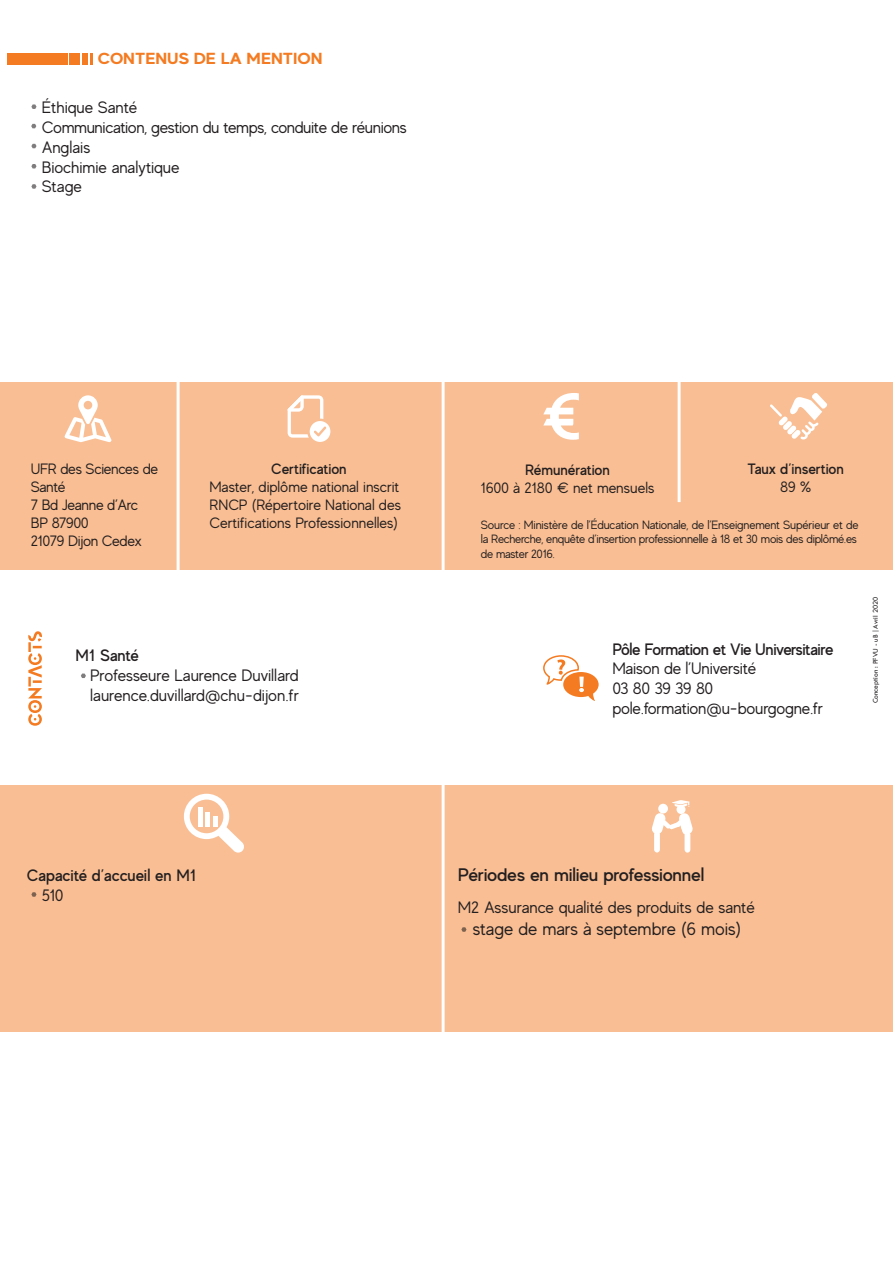
<style>
.page{position:relative;width:893px;height:1263px;background:#fff}
.page>*{position:absolute;margin:0;border:0;box-sizing:border-box;transform-origin:0 0}
.Tiitre_paragraphe{font:500 18.15px "MADE Evolve Sans";letter-spacing:-.01em;color:#231f20;scale:1.05 1}
.Paragraphe{font:18px "MADE Evolve Sans";color:#231f20}
.Paragraphe-2{font:16.5px "MADE Evolve Sans";letter-spacing:-.01em;color:#231f20}
.Paragraphe-3{font:500 16.5px/19.8px "MADE Evolve Sans";letter-spacing:-.025em;color:#231f20}
.Paragraphe-4{font:500 16.5px "MADE Evolve Sans";letter-spacing:-.005em;color:#231f20}
.t1{font:700 16.05px "MADE Evolve Sans";color:#f47b21;scale:1.12 1}
.Paragraphe-5{font:15px/18px "MADE Evolve Sans";letter-spacing:-.01em;color:#231f20;text-align:justify}
.Paragraphe-6{font:500 15px "MADE Evolve Sans";letter-spacing:-.005em;color:#231f20}
.Paragraphe-7{font:15px "MADE Evolve Sans";letter-spacing:-.03em;color:#231f20}
.Paragraphe-8{font:12px/14.4px "MADE Evolve Sans";letter-spacing:-.02em;color:#231f20}
.t2{font:7.5px "Tw Cen";color:#231f20}
.s1{font-weight:400}
</style>
<div class="page">
<div style="left:0;top:383px;width:893px;height:187px;background:#f9be93"></div>
<div style="left:0;top:785px;width:893px;height:246px;background:#f9be93"></div>
<hr style="left:177px;top:375px;width:3px;height:213px;background:#fff">
<hr style="left:442px;top:375px;width:3px;height:213px;background:#fff">
<hr style="left:678px;top:375px;width:3px;height:127px;background:#fff">
<hr style="left:442px;top:775px;width:3px;height:336px;background:#fff">
<svg style="left:28px;top:631px;width:14px;height:95px"></svg>
<svg style="left:770px;top:393px;width:57px;height:46px"></svg>
<svg style="left:543px;top:393px;width:36px;height:47px"></svg>
<svg style="left:65px;top:395px;width:46px;height:47px"></svg>
<svg style="left:288px;top:395px;width:42px;height:47px"></svg>
<svg style="left:543px;top:655px;width:56px;height:46px"></svg>
<div style="left:184px;top:794px;width:45px;height:45px;border:6px solid #fff;border-radius:50%"></div>
<svg style="left:218px;top:826px;width:26px;height:27px"></svg>
<div style="left:198px;top:806px;width:5px;height:20px;background:#fff"></div>
<div style="left:213px;top:816px;width:5px;height:10px;background:#fff"></div>
<div style="left:205px;top:812px;width:5px;height:14px;background:#fff"></div>
<div style="left:654px;top:831px;width:6px;height:21px;background:#fff;border-radius:3px"></div>
<div style="left:685px;top:831px;width:5px;height:22px;background:#fff;border-radius:3px"></div>
<svg style="left:652px;top:800px;width:41px;height:40px"></svg>
<div style="left:7px;top:53px;width:60px;height:11px;background:#f47b21"></div>
<div style="left:70px;top:53px;width:10px;height:11px;background:#f47b21"></div>
<div style="left:82px;top:53px;width:6px;height:11px;background:#f47b21"></div>
<svg style="left:90px;top:53px;width:3px;height:11px"></svg>
<svg style="left:461px;top:927px;width:5px;height:5px"></svg>
<svg style="left:31px;top:892px;width:6px;height:5px"></svg>
<svg style="left:81px;top:673px;width:5px;height:5px"></svg>
<svg style="left:31px;top:184px;width:6px;height:5px"></svg>
<svg style="left:31px;top:164px;width:6px;height:4px"></svg>
<svg style="left:31px;top:104px;width:6px;height:5px"></svg>
<svg style="left:31px;top:124px;width:5px;height:4px"></svg>
<svg style="left:31px;top:144px;width:6px;height:4px"></svg>
<p class="t1" style="left:98px;top:48px;width:202px">CONTENUS DE LA MENTION</p>
<p class="Paragraphe-2" style="left:42px;top:97px;width:97px">Éthique Santé</p>
<p class="Paragraphe-2" style="left:42px;top:117px;width:367px">Communication, gestion du temps, conduite de réunions</p>
<p class="Paragraphe-2" style="left:42px;top:137px;width:50px">Anglais</p>
<p class="Paragraphe-2" style="left:42px;top:156px;width:139px">Biochimie analytique</p>
<p class="Paragraphe-2" style="left:42px;top:176px;width:42px">Stage</p>
<p class="Paragraphe-5" style="left:31px;top:459px;width:129px">UFR des Sciences de<br>Santé</p>
<p class="Paragraphe-7" style="left:31px;top:495px;width:109px">7 Bd Jeanne d’Arc</p>
<p class="Paragraphe-5" style="left:31px;top:513px;width:59px">BP 87900</p>
<p class="Paragraphe-5" style="left:31px;top:531px;width:112px">21079 Dijon Cedex</p>
<p class="Paragraphe-6" style="left:271px;top:459px;width:77px">Certification</p>
<p class="Paragraphe-5" style="left:210px;top:477px;width:193px">Master, diplôme national inscrit RNCP (Répertoire National des Certifications Professionnelles)</p>
<p class="Paragraphe-3" style="left:75px;top:645px;width:65px">M1 Santé</p>
<p class="Paragraphe-2" style="left:90px;top:665px;width:210px">Professeure Laurence Duvillard</p>
<p class="Paragraphe-2" style="left:90px;top:685px;width:210px">laurence.duvillard@chu-dijon.fr</p>
<p class="Paragraphe-6" style="left:525px;top:460px;width:86px">Rémunération</p>
<p class="Paragraphe-5" style="left:481px;top:478px;width:175px">1600 à 2180 € net mensuels</p>
<p class="Paragraphe-6" style="left:747px;top:459px;width:98px">Taux d’insertion</p>
<p class="Paragraphe-5" style="left:780px;top:477px;width:33px">89 %</p>
<p class="Paragraphe-8" style="left:481px;top:517px;width:379px">Source : Ministère de l’Éducation Nationale, de l’Enseignement Supérieur et de la Recherche, enquête d’insertion professionnelle à 18 et 30 mois des diplômé.es de master 2016.</p>
<p class="Paragraphe-3" style="left:612px;top:638px;width:223px">Pôle Formation et Vie Universitaire<br><span class="s1">Maison de l’Université<br>03 80 39 39 80</span></p>
<p class="Paragraphe-2" style="left:612px;top:698px;width:212px">pole.formation@u-bourgogne.fr</p>
<p class="t2" style="left:871px;top:703px;width:108px;rotate:-90deg">Conception : PFVU - uB |Avril 2020</p>
<p class="Paragraphe-4" style="left:27px;top:865px;width:171px">Capacité d’accueil en M1</p>
<p class="Paragraphe-2" style="left:42px;top:884px;width:23px">510</p>
<p class="Tiitre_paragraphe" style="left:458px;top:863px;width:236px">Périodes en milieu professionnel</p>
<p class="Paragraphe-2" style="left:458px;top:897px;width:298px">M2 Assurance qualité des produits de santé</p>
<p class="Paragraphe" style="left:473px;top:917px;width:270px">stage de mars à septembre (6 mois)</p>
</div>
